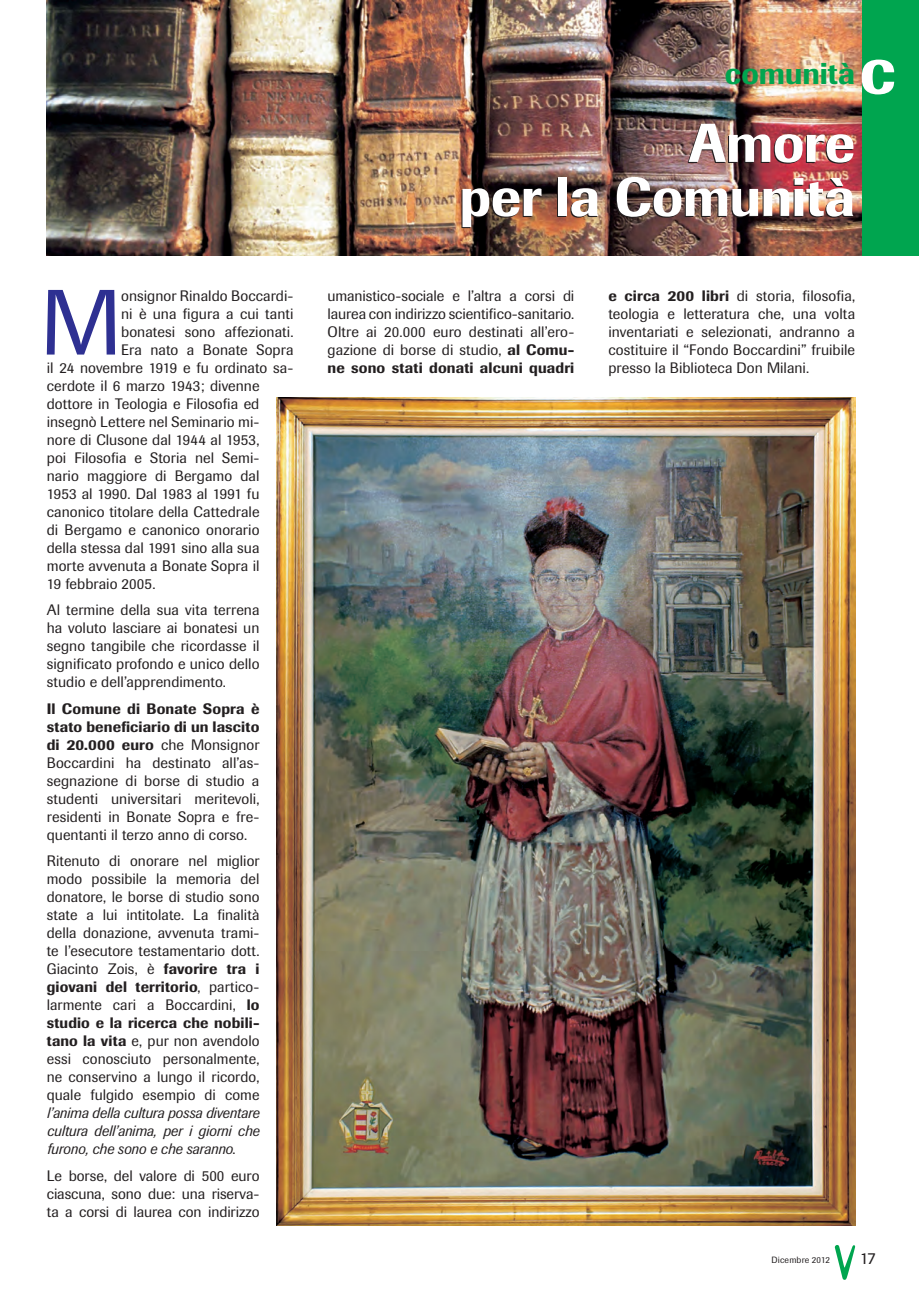
<style>
.page{position:relative;width:919px;height:1289px;background:#fff}
.page>*{position:absolute;margin:0;border:0;box-sizing:border-box;transform-origin:0 0}
.t1{font:91.5px "Imago";color:#2e3092}
.t2{font:500 54px/54px "Imago";letter-spacing:-.005em;color:#fff;text-align:right}
.t3{font:500 30px "Imago";letter-spacing:-.005em;color:#00a54f}
.t4{font:16.5px "Imago";color:#231f20}
.t5{font:15px/18px "Imago";letter-spacing:.005em;color:#231f20;text-align:justify}
.t6{font:italic 15px/18px "Imago";color:#231f20;text-align:justify}
.t7{font:9px "Imago";letter-spacing:.02em;color:#231f20}
.s1{font-weight:500}
.s2{font-style:normal}
.s3{font-size:66.3px;color:#fff}
</style>
<div class="page">
<svg style="left:834px;top:1245px;width:21px;height:34px"></svg>
<img style="left:47px;top:0;width:815px;height:255px">
<div style="left:862px;top:0;width:56px;height:255px;background:#00a54f"></div>
<img style="left:276px;top:397px;width:579px;height:828px">
<h1 class="t1" style="left:41px;top:269px;width:82px">M</h1>
<p class="t5" style="left:121px;top:286px;width:174px">onsignor Rinaldo Boccardi-</p>
<p class="t5" style="left:121px;top:304px;width:174px">ni è una figura a cui tanti</p>
<p class="t5" style="left:121px;top:322px;width:174px">bonatesi sono affezionati.</p>
<p class="t5" style="left:121px;top:340px;width:174px">Era nato a Bonate Sopra</p>
<p class="t5" style="left:47px;top:358px;width:248px">il 24 novembre 1919 e fu ordinato sa-</p>
<p class="t5" style="left:47px;top:376px;width:214px">cerdote il 6 marzo 1943; divenne</p>
<p class="t5" style="left:47px;top:394px;width:214px">dottore in Teologia e Filosofia ed</p>
<p class="t5" style="left:47px;top:412px;width:214px">insegnò Lettere nel Seminario mi-</p>
<p class="t5" style="left:47px;top:430px;width:214px">nore di Clusone dal 1944 al 1953,</p>
<p class="t5" style="left:47px;top:448px;width:214px">poi Filosofia e Storia nel Semi-</p>
<p class="t5" style="left:47px;top:466px;width:214px">nario maggiore di Bergamo dal</p>
<p class="t5" style="left:47px;top:484px;width:214px">1953 al 1990. Dal 1983 al 1991 fu</p>
<p class="t5" style="left:47px;top:502px;width:214px">canonico titolare della Cattedrale</p>
<p class="t5" style="left:47px;top:520px;width:214px">di Bergamo e canonico onorario</p>
<p class="t5" style="left:47px;top:538px;width:214px">della stessa dal 1991 sino alla sua</p>
<p class="t5" style="left:47px;top:556px;width:214px">morte avvenuta a Bonate Sopra il</p>
<p class="t5" style="left:47px;top:574px;width:110px">19 febbraio 2005.</p>
<p class="t5" style="left:47px;top:601px;width:214px">Al termine della sua vita terrena ha voluto lasciare ai bonatesi un segno tangibile che ricordasse il significato profondo e unico dello studio e dell’apprendimento.</p>
<p class="t5" style="left:47px;top:699px;width:214px"><span class="s1">Il Comune di Bonate Sopra è stato beneficiario di un lascito di 20.000 euro</span> che Monsignor Boccardini ha destinato all’as&shy;segnazione di borse di studio a studenti universitari meritevoli, residenti in Bonate Sopra e fre&shy;quentanti il terzo anno di corso.</p>
<p class="t5" style="left:47px;top:852px;width:214px">Ritenuto di onorare nel miglior modo possibile la memoria del donatore, le borse di studio sono state a lui intitolate. La finalità della donazione, avvenuta trami&shy;te l’esecutore testamentario dott.<br>Giacinto Zois, è <span class="s1">favorire tra i giovani del territorio</span>, partico&shy;larmente cari a Boccardini, <span class="s1">lo studio e la ricerca che nobili&shy;tano la vita</span> e, pur non avendolo essi conosciuto personalmente, ne conservino a lungo il ricordo, quale fulgido esempio di come</p>
<p class="t6" style="left:47px;top:1104px;width:214px">l’anima della cultura possa diventare cultura dell’anima, per i giorni che furono, che sono e che saranno<span class="s2">.</span></p>
<p class="t5" style="left:47px;top:1166px;width:214px">Le borse, del valore di 500 euro ciascuna, sono due: una riserva&shy;ta a corsi di laurea con indirizzo</p>
<h3 class="t3" style="left:725px;top:56px;width:172px">comunità <span class="s3">c</span></h3>
<h2 class="t2" style="left:459px;top:116px;width:397px">Amore<br>per la Comunità</h2>
<p class="t5" style="left:327px;top:286px;width:248px">umanistico-sociale e l’altra a corsi di laurea con indirizzo scientifico-sanitario.<br>Oltre ai 20.000 euro destinati all’ero&shy;gazione di borse di studio, <span class="s1">al Comu&shy;ne sono stati donati alcuni quadri</span></p>
<p class="t5" style="left:608px;top:287px;width:248px"><span class="s1">e circa 200 libri</span> di storia, filosofia, teologia e letteratura che, una volta inventariati e selezionati, andranno a costituire il “Fondo Boccardini” fruibile presso la Biblioteca Don Milani.</p>
<p class="t7" style="left:771px;top:1254px;width:60px">Dicembre 2012</p>
<p class="t4" style="left:860px;top:1248px;width:17px">17</p>
</div>
